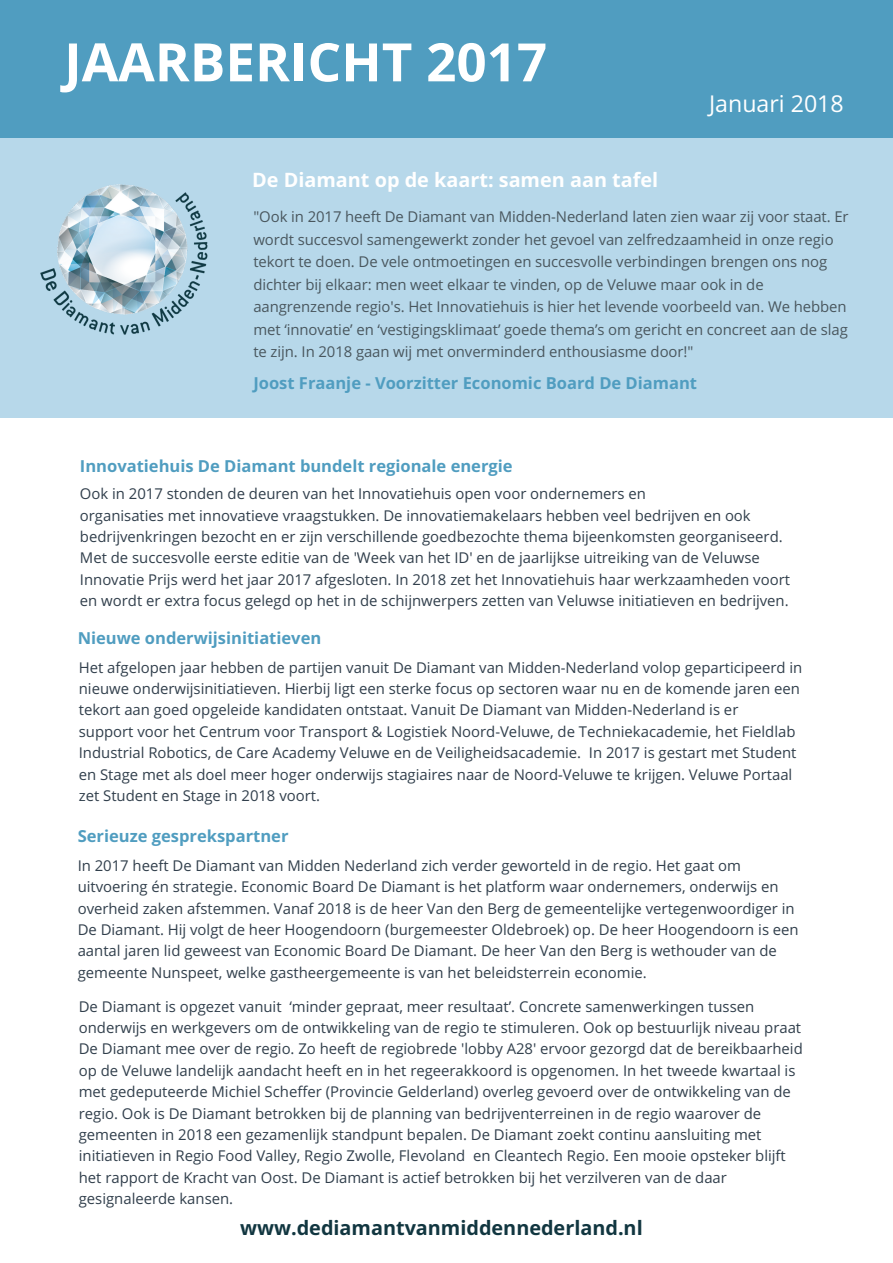
<style>
.page{position:relative;width:893px;height:1263px;background:#fff}
.page>*{position:absolute;margin:0;border:0;box-sizing:border-box;transform-origin:0 0}
.t1{font:700 52.95px "Open Sans";color:#fff}
.t2{font:23.25px "Open Sans";color:#fff}
.t3{font:700 19.8px "Open Sans";color:#113640}
.t4{font:700 19.8px "Open Sans";color:#fff}
.t5{font:700 16.5px "Open Sans";color:#509dc0}
.t6{font:14.85px/21.5px "Open Sans";color:#313f4c}
.t7{font:14.85px/22.5px "Open Sans";letter-spacing:-.005em;color:#000}
</style>
<div class="page">
<div style="left:0;top:0;width:893px;height:138px;background:#509dc0"></div>
<div style="left:0;top:138px;width:893px;height:280px;background:#b7d8ea"></div>
<img style="left:40px;top:184px;width:168px;height:151px">
<h1 class="t1" style="left:64px;top:25px;width:484px">JAARBERICHT 2017</h1>
<h2 class="t2" style="left:709px;top:87px;width:136px">Januari 2018</h2>
<h3 class="t4" style="left:252px;top:166px;width:407px">De Diamant op de kaart: samen aan tafel</h3>
<p class="t7" style="left:253px;top:205px;width:597px">"Ook in 2017 heeft De Diamant van Midden-Nederland laten zien waar zij voor staat. Er wordt succesvol samengewerkt zonder het gevoel van zelfredzaamheid in onze regio tekort te doen. De vele ontmoetingen en succesvolle verbindingen brengen ons nog dichter bij elkaar: men weet elkaar te vinden, op de Veluwe maar ook in de aangrenzende regio's. Het Innovatiehuis is hier het levende voorbeeld van. We hebben met ‘innovatie’ en ‘vestigingsklimaat’ goede thema’s om gericht en concreet aan de slag te zijn. In 2018 gaan wij met onverminderd enthousiasme door!"</p>
<p class="t5" style="left:253px;top:371px;width:445px">Joost Fraanje - Voorzitter Economic Board De Diamant</p>
<p class="t5" style="left:80px;top:454px;width:434px">Innovatiehuis De Diamant bundelt regionale energie</p>
<p class="t6" style="left:80px;top:483px;width:711px">Ook in 2017 stonden de deuren van het Innovatiehuis open voor ondernemers en<br>organisaties met innovatieve vraagstukken. De innovatiemakelaars hebben veel bedrijven en ook bedrijvenkringen bezocht en er zijn verschillende goedbezochte thema bijeenkomsten georganiseerd.<br>Met de succesvolle eerste editie van de 'Week van het ID' en de jaarlijkse uitreiking van de Veluwse Innovatie Prijs werd het jaar 2017 afgesloten. In 2018 zet het Innovatiehuis haar werkzaamheden voort en wordt er extra focus gelegd op het in de schijnwerpers zetten van Veluwse initiatieven en bedrijven.</p>
<p class="t5" style="left:78px;top:626px;width:245px">Nieuwe onderwijsinitiatieven</p>
<p class="t6" style="left:79px;top:656px;width:725px">Het afgelopen jaar hebben de partijen vanuit De Diamant van Midden-Nederland volop geparticipeerd in nieuwe onderwijsinitiatieven. Hierbij ligt een sterke focus op sectoren waar nu en de komende jaren een tekort aan goed opgeleide kandidaten ontstaat. Vanuit De Diamant van Midden-Nederland is er<br>support voor het Centrum voor Transport &amp; Logistiek Noord-Veluwe, de Techniekacademie, het Fieldlab Industrial Robotics, de Care Academy Veluwe en de Veiligheidsacademie. In 2017 is gestart met Student en Stage met als doel meer hoger onderwijs stagiaires naar de Noord-Veluwe te krijgen. Veluwe Portaal zet Student en Stage in 2018 voort.</p>
<p class="t5" style="left:78px;top:824px;width:212px">Serieuze gesprekspartner</p>
<p class="t6" style="left:78px;top:854px;width:723px">In 2017 heeft De Diamant van Midden Nederland zich verder geworteld in de regio. Het gaat om uitvoering én strategie. Economic Board De Diamant is het platform waar ondernemers, onderwijs en overheid zaken afstemmen. Vanaf 2018 is de heer Van den Berg de gemeentelijke vertegenwoordiger in De Diamant. Hij volgt de heer Hoogendoorn (burgemeester Oldebroek) op. De heer Hoogendoorn is een aantal jaren lid geweest van Economic Board De Diamant. De heer Van den Berg is wethouder van de gemeente Nunspeet, welke gastheergemeente is van het beleidsterrein economie.</p>
<p class="t6" style="left:79px;top:995px;width:725px">De Diamant is opgezet vanuit ‘minder gepraat, meer resultaat’. Concrete samenwerkingen tussen onderwijs en werkgevers om de ontwikkeling van de regio te stimuleren. Ook op bestuurlijk niveau praat De Diamant mee over de regio. Zo heeft de regiobrede 'lobby A28' ervoor gezorgd dat de bereikbaarheid op de Veluwe landelijk aandacht heeft en in het regeerakkoord is opgenomen. In het tweede kwartaal is met gedeputeerde Michiel Scheffer (Provincie Gelderland) overleg gevoerd over de ontwikkeling van de regio. Ook is De Diamant betrokken bij de planning van bedrijventerreinen in de regio waarover de gemeenten in 2018 een gezamenlijk standpunt bepalen. De Diamant zoekt continu aansluiting met initiatieven in Regio Food Valley, Regio Zwolle, Flevoland en Cleantech Regio. Een mooie opsteker blijft het rapport de Kracht van Oost. De Diamant is actief betrokken bij het verzilveren van de daar gesignaleerde kansen.</p>
<h3 class="t3" style="left:240px;top:1214px;width:404px">www.dediamantvanmiddennederland.nl</h3>
</div>
